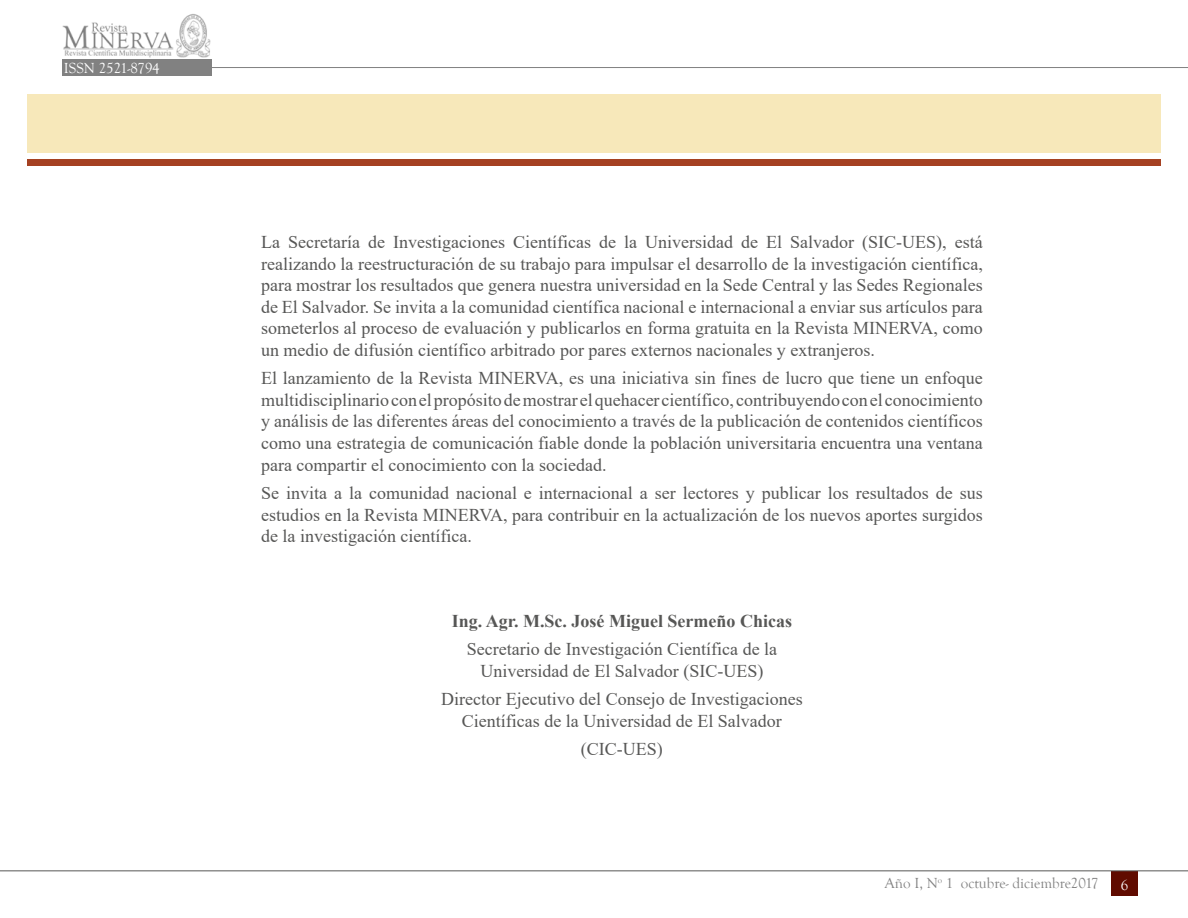
<style>
.page{position:relative;width:1188px;height:918px;background:#fff}
.page>*{position:absolute;margin:0;border:0;box-sizing:border-box;transform-origin:0 0}
.t1{font:18px/21.6px "Times New Roman";color:#575756;text-align:justify}
.t2{font:700 18px "Times New Roman";color:#575756}
.t3{font:15px "Goudy Old Style T";color:#818181}
.t4{font:15px "Goudy Old Style T";color:#fff}
</style>
<div class="page">
<hr style="left:73px;top:67px;width:1115px;height:1px;background:#818181">
<div style="left:1111px;top:871px;width:27px;height:25px;background:#600b00"></div>
<img style="left:63px;top:14px;width:148px;height:44px">
<hr style="left:0;top:870px;width:1188px;height:1px;background:#575756">
<div style="left:63px;top:60px;width:149px;height:16px;background:#818181"></div>
<div style="left:27px;top:94px;width:1134px;height:59px;background:#f7e8ba"></div>
<div style="left:27px;top:159px;width:1134px;height:6px;background:#a54122"></div>
<p class="t4" style="left:64px;top:60px;width:97px">ISSN 2521-8794</p>
<p class="t1" style="left:261px;top:231px;width:723px">La Secretaría de Investigaciones Científicas de la Universidad de El Salvador (SIC-UES), está realizando la reestructuración de su trabajo para impulsar el desarrollo de la investigación científica, para mostrar los resultados que genera nuestra universidad en la Sede Central y las Sedes Regionales de El Salvador. Se invita a la comunidad científica nacional e internacional a enviar sus artículos para someterlos al proceso de evaluación y publicarlos en forma gratuita en la Revista MINERVA, como un medio de difusión científico arbitrado por pares externos nacionales y extranjeros.</p>
<p class="t1" style="left:261px;top:367px;width:723px">El lanzamiento de la Revista MINERVA, es una iniciativa sin fines de lucro que tiene un enfoque multidisciplinario con el propósito de mostrar el quehacer científico, contribuyendo con el conocimiento y análisis de las diferentes áreas del conocimiento a través de la publicación de contenidos científicos como una estrategia de comunicación fiable donde la población universitaria encuentra una ventana para compartir el conocimiento con la sociedad.</p>
<p class="t1" style="left:261px;top:482px;width:723px">Se invita a la comunidad nacional e internacional a ser lectores y publicar los resultados de sus estudios en la Revista MINERVA, para contribuir en la actualización de los nuevos aportes surgidos de la investigación científica.</p>
<p class="t2" style="left:452px;top:608px;width:342px">Ing. Agr. M.Sc. José Miguel Sermeño Chicas</p>
<p class="t1" style="left:467px;top:638px;width:312px;text-align:center">Secretario de Investigación Científica de la<br>Universidad de El Salvador (SIC-UES)</p>
<p class="t1" style="left:441px;top:688px;width:363px;text-align:center">Director Ejecutivo del Consejo de Investigaciones<br>Científicas de la Universidad de El Salvador</p>
<p class="t1" style="left:581px;top:738px;width:83px">(CIC-UES)</p>
<p class="t3" style="left:885px;top:875px;width:215px">Año I, N<sup>o</sup> 1 octubre- diciembre2017</p>
<p class="t4" style="left:1121px;top:877px;width:9px">6</p>
</div>
